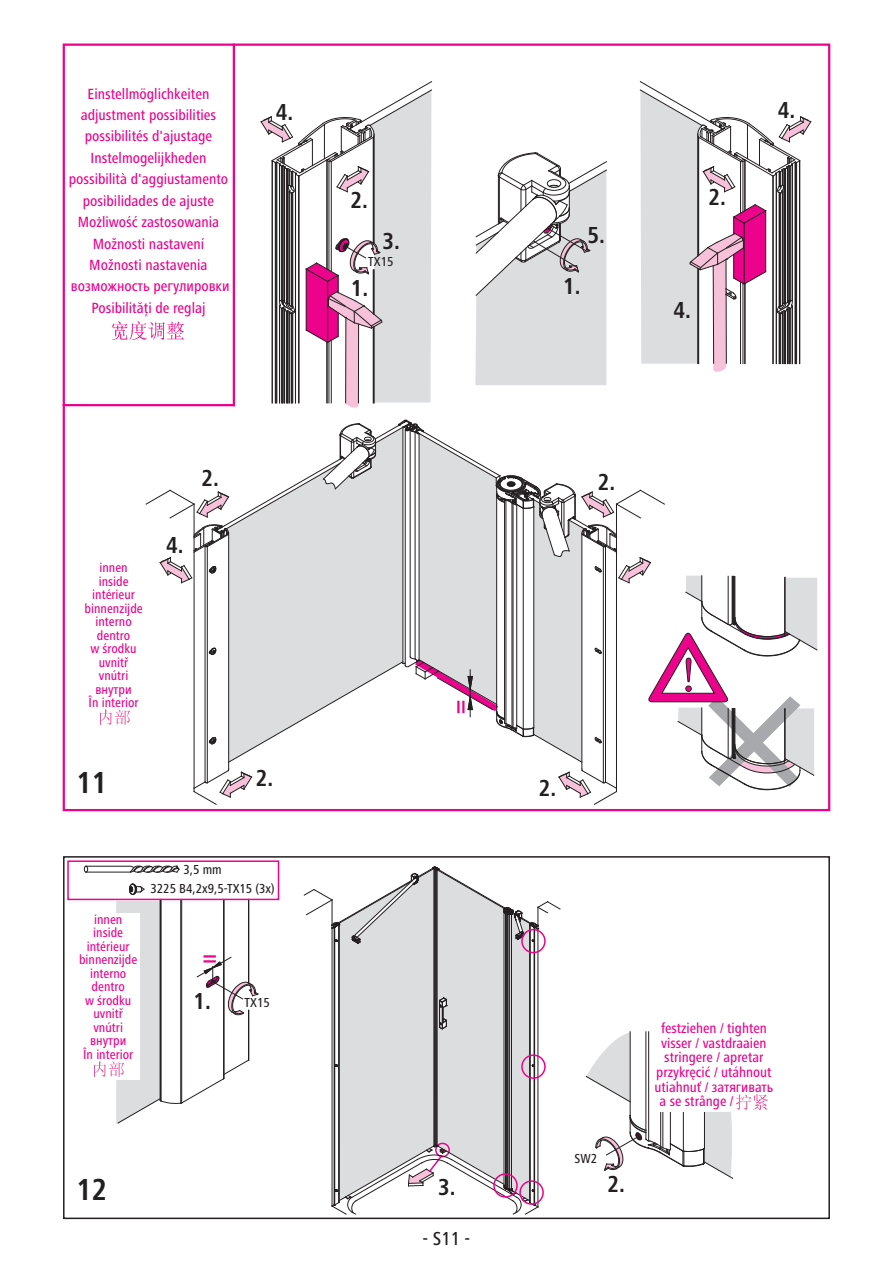
<style>
.page{position:relative;width:893px;height:1263px;background:#fff}
.page>*{position:absolute;margin:0;border:0;box-sizing:border-box;transform-origin:0 0}
.t1{font:700 condensed 31.5px "Frutiger Next LTW1 G";color:#231f20}
.t2{font:700 condensed 24px "Frutiger Next LTW1 G";color:#231f20}
.t3{font:700 condensed 24px "Frutiger Next LTW1 G";color:#ed028c}
.t4{font:500 condensed 19.5px "Frutiger Next LTW1 G";color:#231f20}
.t5{font:500 condensed 15.3px/21.5px "Frutiger Next LTW1 G";color:#ed028c;text-align:center}
.t6{font:500 condensed 14.7px "Frutiger Next LTW1 G";color:#ed028c}
.t7{font:500 condensed 13.5px/13.5px "Frutiger Next LTW1 G";color:#eb028b;text-align:center}
.t8{font:500 condensed 13.5px "Frutiger Next LTW1 G";color:#231f20}
</style>
<div class="page">
<svg style="left:640px;top:81px;width:171px;height:291px"></svg>
<hr style="left:233px;top:45px;width:2px;height:360px;background:#ed028c">
<hr style="left:224px;top:899px;width:1px;height:179px;background:#231f20">
<hr style="left:223px;top:899px;width:1px;height:180px;background:#231f20">
<hr style="left:181px;top:899px;width:1px;height:204px;background:#231f20">
<hr style="left:180px;top:899px;width:1px;height:204px;background:#231f20">
<hr style="left:161px;top:899px;width:1px;height:202px;background:#231f20">
<hr style="left:160px;top:899px;width:1px;height:202px;background:#231f20">
<hr style="left:248px;top:899px;width:1px;height:84px;background:#231f20">
<svg style="left:304px;top:866px;width:256px;height:348px"></svg>
<svg style="left:475px;top:152px;width:132px;height:233px"></svg>
<svg style="left:586px;top:1032px;width:148px;height:147px"></svg>
<hr style="left:64px;top:404px;width:170px;height:2px;background:#ed028c">
<svg style="left:129px;top:884px;width:15px;height:11px"></svg>
<div style="left:67px;top:860px;width:212px;height:40px;border:2px solid #ed028c"></div>
<svg style="left:116px;top:901px;width:142px;height:223px"></svg>
<svg style="left:84px;top:866px;width:95px;height:7px"></svg>
<svg style="left:261px;top:81px;width:171px;height:327px"></svg>
<hr style="left:345px;top:318px;width:1px;height:85px;background:#231f20">
<img style="left:113px;top:322px;width:71px;height:17px">
<img style="left:100px;top:710px;width:29px;height:15px">
<div style="left:653px;top:1020px;width:121px;height:92px;background:#fff"></div>
<img style="left:736px;top:1094px;width:31px;height:15px">
<div style="left:63px;top:856px;width:767px;height:363px;border:2px solid #231f20"></div>
<div style="left:76px;top:913px;width:64px;height:166px;background:#fff"></div>
<img style="left:95px;top:1061px;width:29px;height:15px">
<div style="left:521px;top:929px;width:25px;height:24px;border:2px solid #ed028c;border-radius:50%"></div>
<div style="left:521px;top:1054px;width:25px;height:25px;border:2px solid #ed028c;border-radius:50%"></div>
<div style="left:519px;top:1180px;width:25px;height:25px;border:2px solid #ed028c;border-radius:50%"></div>
<svg style="left:146px;top:420px;width:671px;height:385px"></svg>
<div style="left:493px;top:1173px;width:25px;height:25px;border:2px solid #ed028c;border-radius:50%"></div>
<p class="t5" style="left:69px;top:83px;width:163px">Einstellmöglichkeiten adjustment possibilities possibilités d'ajustage<br>Instelmogelijkheden possibilità d'aggiustamento posibilidades de ajuste<br>Możliwość zastosowania<br>Možnosti nastavení<br>Možnosti nastavenia возможность регулировки<br>Posibilități de reglaj</p>
<h2 class="t2" style="left:276px;top:99px;width:19px">4.</h2>
<h2 class="t2" style="left:351px;top:186px;width:19px">2.</h2>
<h2 class="t2" style="left:382px;top:227px;width:19px">3.</h2>
<p class="t8" style="left:368px;top:254px;width:27px">TX15</p>
<h2 class="t2" style="left:351px;top:274px;width:19px">1.</h2>
<p class="t7" style="left:84px;top:561px;width:60px">innen inside intérieur binnenzijde interno dentro<br>w środku uvnitř vnútri внутри<br>În interior</p>
<h2 class="t2" style="left:201px;top:464px;width:19px">2.</h2>
<h2 class="t2" style="left:166px;top:532px;width:19px">4.</h2>
<h1 class="t1" style="left:76px;top:765px;width:32px">11</h1>
<h2 class="t2" style="left:256px;top:765px;width:19px">2.</h2>
<p class="t7" style="left:79px;top:912px;width:60px">innen inside intérieur binnenzijde interno dentro<br>w środku uvnitř vnútri внутри<br>În interior</p>
<p class="t8" style="left:184px;top:861px;width:40px">3,5 mm</p>
<p class="t8" style="left:150px;top:881px;width:126px">3225 B4,2x9,5-TX15 (3x)</p>
<h2 class="t3" style="left:203px;top:943px;width:16px">=</h2>
<h2 class="t2" style="left:193px;top:987px;width:19px">1.</h2>
<p class="t8" style="left:245px;top:995px;width:27px">TX15</p>
<h1 class="t1" style="left:77px;top:1171px;width:32px">12</h1>
<h2 class="t3" style="left:445px;top:714px;width:16px;rotate:-90deg">=</h2>
<h2 class="t2" style="left:438px;top:1173px;width:19px">3.</h2>
<p class="t4" style="left:423px;top:1227px;width:49px">- S11 -</p>
<h2 class="t2" style="left:587px;top:221px;width:19px">5.</h2>
<h2 class="t2" style="left:563px;top:272px;width:19px">1.</h2>
<h2 class="t2" style="left:709px;top:183px;width:19px">2.</h2>
<h2 class="t2" style="left:673px;top:296px;width:19px">4.</h2>
<h2 class="t2" style="left:778px;top:96px;width:19px">4.</h2>
<h2 class="t2" style="left:598px;top:468px;width:19px">2.</h2>
<h2 class="t2" style="left:539px;top:774px;width:19px">2.</h2>
<p class="t8" style="left:575px;top:1151px;width:24px">SW2</p>
<h2 class="t2" style="left:607px;top:1170px;width:19px">2.</h2>
<p class="t6" style="left:661px;top:1020px;width:107px">festziehen / tighten</p>
<p class="t6" style="left:661px;top:1034px;width:107px">visser / vastdraaien</p>
<p class="t6" style="left:664px;top:1049px;width:101px">stringere / apretar</p>
<p class="t6" style="left:656px;top:1064px;width:117px">przykręcić / utáhnout</p>
<p class="t6" style="left:655px;top:1078px;width:120px">utiahnuť / затягивать</p>
<p class="t6" style="left:659px;top:1093px;width:76px">a se strânge /</p>
</div>
